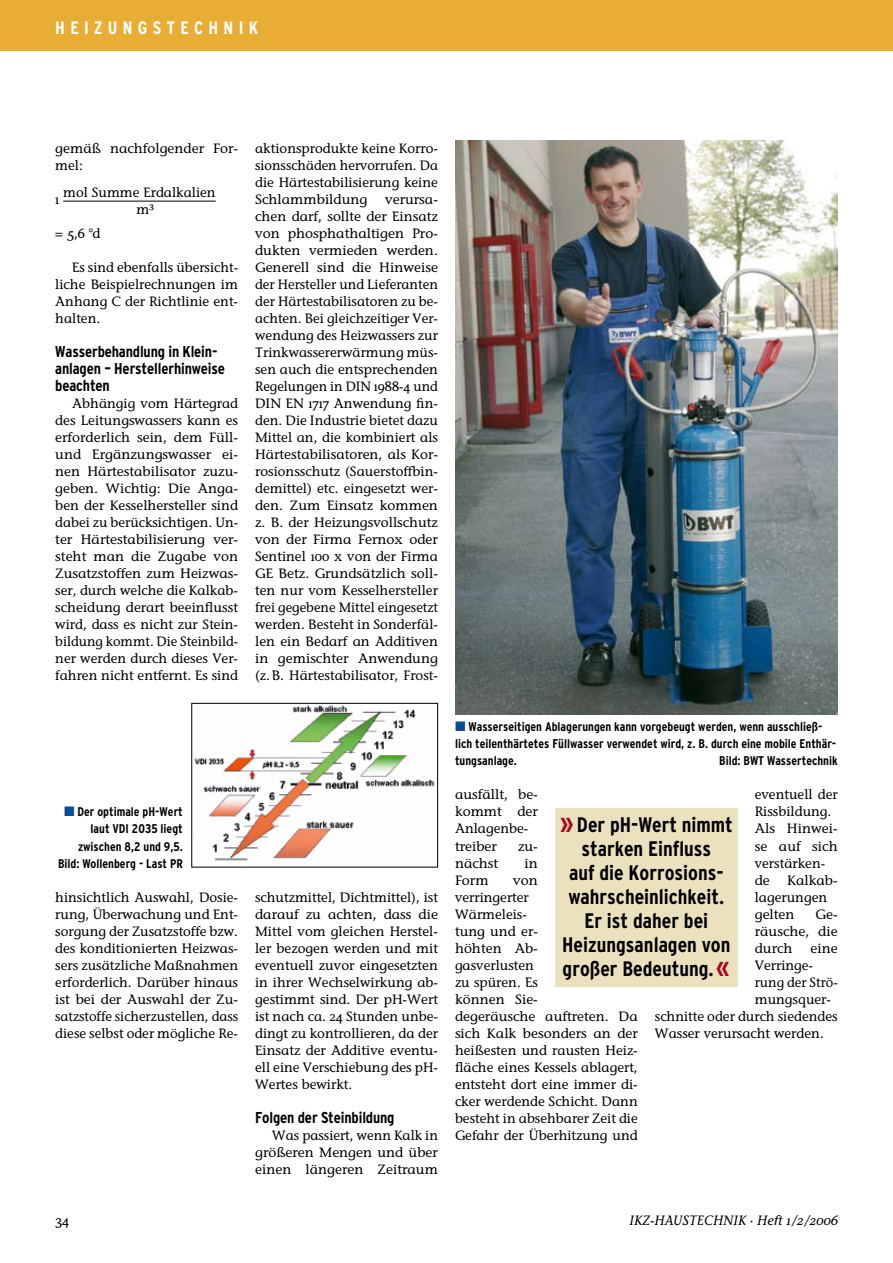
<style>
.page{position:relative;width:893px;height:1263px;background:#fff}
.page>*{position:absolute;margin:0;border:0;box-sizing:border-box;transform-origin:0 0}
.t1{font:700 condensed 21px/24px "IKZ Head";color:#000;text-align:center}
.t2{font:700 condensed 18px "IKZ Head";letter-spacing:.295em;color:#fff}
.t3{font:700 condensed 15.75px/17px "IKZ Head";letter-spacing:-.01em;color:#000}
.t4{font:13.5px/17px "IKZ";color:#000;text-align:justify}
.t5{font:italic 13.5px "IKZ";color:#000}
.t6{font:700 condensed 12.6px/17px "IKZ Head";color:#000}
.s1{font-family:"IKZ";font-weight:400;font-stretch:normal;font-size:13.5px;color:#004f91}
.s2{font-size:27px;color:#ae0725}
</style>
<div class="page">
<hr style="left:63px;top:201px;width:153px;height:1px;background:#000">
<div style="left:0;top:0;width:893px;height:51px;background:#e7ad35"></div>
<img style="left:455px;top:140px;width:383px;height:574px">
<div style="left:555px;top:808px;width:183px;height:178px;background:#ebe1be"></div>
<img style="left:194px;top:705px;width:241px;height:156px">
<div style="left:191px;top:703px;width:247px;height:164px;border:1px solid #000"></div>
<h2 class="t2" style="left:55px;top:18px;width:204px">heizungstechnik</h2>
<p class="t4" style="left:55px;top:140px;width:184px">gemäß nachfolgender For&shy;mel:</p>
<p class="t4" style="left:55px;top:191px;width:6px">1</p>
<p class="t4" style="left:136px;top:184px;width:81px;text-indent:-73px">mol Summe Erdalkalien m⁳</p>
<p class="t4" style="left:55px;top:225px;width:47px">= 5,6 °d</p>
<p class="t4" style="left:55px;top:259px;width:184px;text-indent:17px">Es sind ebenfalls übersicht&shy;liche Beispielrechnungen im Anhang C der Richtlinie ent&shy;halten.</p>
<p class="t3" style="left:55px;top:343px;width:171px">Wasserbehandlung in Klein&shy;anlagen – Herstellerhinweise beachten</p>
<p class="t4" style="left:55px;top:395px;width:184px;text-indent:17px">Abhängig vom Härtegrad des Leitungswassers kann es erforderlich sein, dem Füll&shy;und Ergänzungswasser ei&shy;nen Härtestabilisator zuzu&shy;geben. Wichtig: Die Anga&shy;ben der Kesselhersteller sind dabei zu berücksichtigen. Un&shy;ter Härtestabilisierung ver&shy;steht man die Zugabe von Zusatzstoffen zum Heizwas&shy;ser, durch welche die Kalkab&shy;scheidung derart beeinflusst wird, dass es nicht zur Stein&shy;bildung kommt. Die Steinbild&shy;ner werden durch dieses Ver&shy;fahren nicht entfernt. Es sind</p>
<p class="t6" style="left:58px;top:803px;width:126px;text-align:right"><span class="s1">∂</span> Der optimale pH-Wert laut VDI 2035 liegt zwischen 8,2 und 9,5.<br>Bild: Wollenberg - Last PR</p>
<p class="t4" style="left:55px;top:888px;width:184px">hinsichtlich Auswahl, Dosie&shy;rung, Überwachung und Ent&shy;sorgung der Zusatzstoffe bzw. des konditionierten Heizwas&shy;sers zusätzliche Maßnahmen erforderlich. Darüber hi-naus ist bei der Auswahl der Zu&shy;satzstoffe sicherzustellen, dass diese selbst oder mögliche Re-</p>
<p class="t4" style="left:255px;top:140px;width:184px">aktionsprodukte keine Korro&shy;sionsschäden hervorrufen. Da die Härtestabilisierung keine Schlammbildung</p>
<p class="t4" style="left:255px;top:191px;width:184px;text-indent:130px">verursa&shy;chen darf, sollte der Einsatz von phosphathaltigen Pro&shy;dukten vermieden werden.<br>Generell sind die Hinweise der Hersteller und Lieferanten der Härtestabilisatoren zu be&shy;achten. Bei gleichzeitiger Ver&shy;wendung des Heizwassers zur Trinkwassererwärmung müs&shy;sen auch die entsprechenden Regelungen in DIN 1988-4 und DIN EN 1717 Anwendung fin&shy;den. Die Industrie bietet dazu Mittel an, die kombiniert als Härtestabilisatoren, als Kor&shy;rosionsschutz (Sauerstoffbin&shy;demittel) etc. eingesetzt wer&shy;den. Zum Einsatz kommen z. B. der Heizungsvollschutz von der Firma Fernox oder Sentinel 100 x von der Firma GE Betz. Grundsätzlich soll&shy;ten nur vom Kesselhersteller frei gegebene Mittel eingesetzt werden. Besteht in Sonderfäl&shy;len ein Bedarf an Additiven in gemischter Anwendung (z.B. Härtestabilisator, Frost-</p>
<p class="t4" style="left:255px;top:888px;width:184px">schutzmittel, Dichtmittel), ist darauf zu achten, dass die Mittel vom gleichen Herstel&shy;ler bezogen werden und mit eventuell zuvor eingesetzten in ihrer Wechselwirkung ab&shy;gestimmt sind. Der pH-Wert ist nach ca. 24 Stunden unbe&shy;dingt zu kontrollieren, da der Einsatz der Additive eventu&shy;ell eine Verschiebung des pH-Wertes bewirkt.</p>
<p class="t3" style="left:255px;top:1108px;width:141px">Folgen der Steinbildung</p>
<p class="t4" style="left:255px;top:1126px;width:184px;text-indent:17px">Was passiert, wenn Kalk in größeren Mengen und über einen längeren Zeitraum</p>
<p class="t6" style="left:455px;top:718px;width:383px"><span class="s1">∂</span> Wasserseitigen Ablagerungen kann vorgebeugt werden, wenn ausschließ&shy;lich teilenthärtetes Füllwasser verwendet wird, z. B. durch eine mobile Enthär&shy;tungsanlage.</p>
<p class="t6" style="left:719px;top:752px;width:120px">Bild: BWT Wassertechnik</p>
<p class="t4" style="left:455px;top:786px;width:84px;text-align:left">ausfällt, be&shy;kommt der<br>Anlagenbe&shy;treiber</p>
<p class="t4" style="left:755px;top:786px;width:84px;text-align:left">eventuell der<br>Rissbildung.<br>Als Hinwei&shy;se auf sich verstärken&shy;de</p>
<h1 class="t1" style="left:560px;top:813px;width:175px"><span class="s2">»</span> Der pH-Wert nimmt starken Einfluss<br>auf die Korrosions&shy;wahrscheinlichkeit.<br>Er ist daher bei<br>Heizungsanlagen von großer Bedeutung.<span class="s2">«</span></h1>
<p class="t4" style="left:518px;top:837px;width:21px">zu-</p>
<p class="t4" style="left:455px;top:854px;width:45px">nächst</p>
<p class="t4" style="left:525px;top:854px;width:15px">in</p>
<p class="t4" style="left:455px;top:871px;width:35px">Form</p>
<p class="t4" style="left:755px;top:871px;width:84px;text-align:left;text-indent:32px">Kalkab&shy;lagerungen gelten</p>
<p class="t4" style="left:455px;top:871px;width:184px;text-align:left;text-indent:58px">von<br>verringerter<br>Wärmeleis-<br>tung und er-<br>höhten Ab-<br>gasverlusten<br>zu spüren. Es<br>können Sie-<br>degeräusche auftreten. Da sich Kalk besonders an der heißesten und rausten Heiz&shy;fläche eines Kessels ablagert, entsteht dort eine immer di&shy;cker werdende Schicht. Dann besteht in absehbarer Zeit die<br>Gefahr der Überhitzung und</p>
<p class="t4" style="left:755px;top:905px;width:84px;text-indent:61px">Ge&shy;räusche, die durch</p>
<p class="t4" style="left:810px;top:939px;width:29px">eine</p>
<p class="t4" style="left:755px;top:956px;width:60px">Verringe-</p>
<p class="t4" style="left:755px;top:973px;width:84px">rung der Strö-</p>
<p class="t4" style="left:755px;top:990px;width:78px">mungsquer-</p>
<p class="t4" style="left:655px;top:1007px;width:184px">schnitte oder durch siedendes</p>
<p class="t4" style="left:655px;top:1024px;width:171px">Wasser verursacht werden.</p>
<p class="t4" style="left:55px;top:1211px;width:16px">34</p>
<p class="t5" style="left:629px;top:1212px;width:210px">IKZ-HAUSTECHNIK · HEFT 1/2 /2006</p>
</div>
